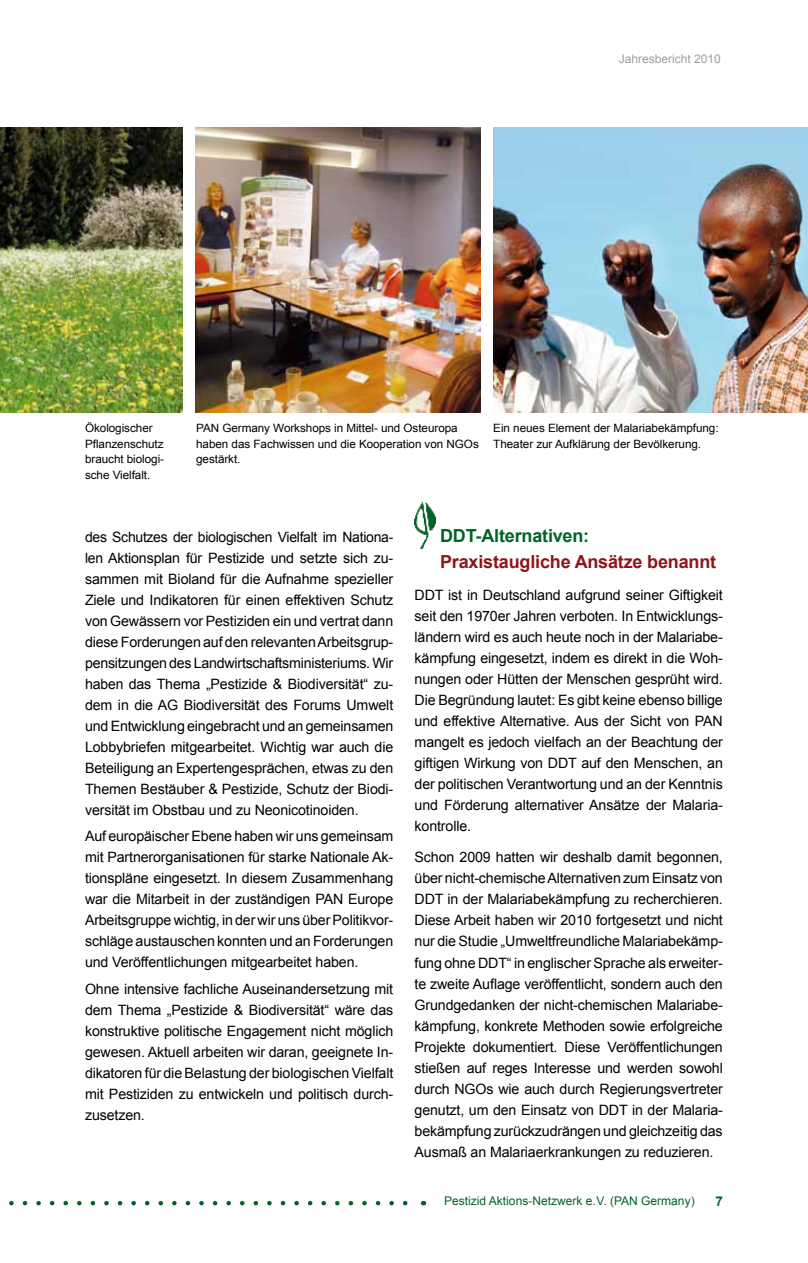
<style>
.page{position:relative;width:808px;height:1263px;background:#fff}
.page>*{position:absolute;margin:0;border:0;box-sizing:border-box;transform-origin:0 0}
.t1{font:700 18px "Arial";letter-spacing:-.01em;color:#8e161b}
.t2{font:700 18px "Arial";letter-spacing:-.01em;color:#006328}
.t3{font:14.25px/21px "Arial";letter-spacing:-.01em;color:#000;text-align:justify}
.t4{font:700 13.5px "Arial";color:#006328}
.t5{font:12px "Arial";color:#006328}
.t6{font:12px "Arial";color:#9c9e9f}
.t7{font:11.4px/15.8px "Arial";letter-spacing:-.005em;color:#000}
</style>
<div class="page">
<svg style="left:0;top:1201px;width:408px;height:4px"></svg>
<img style="left:415px;top:502px;width:21px;height:46px">
<img style="left:0;top:128px;width:183px;height:284px">
<img style="left:493px;top:128px;width:315px;height:284px">
<img style="left:196px;top:128px;width:284px;height:284px">
<p class="t6" style="left:619px;top:51px;width:104px">Jahresbericht 2010</p>
<p class="t7" style="left:85px;top:420px;width:81px">Ökologischer<br>Pflanzenschutz braucht biologi&shy;sche Vielfalt.</p>
<p class="t7" style="left:196px;top:420px;width:284px">PAN Germany Workshops in Mittel- und Osteuropa haben das Fachwissen und die Kooperation von NGOs gestärkt.</p>
<p class="t7" style="left:493px;top:420px;width:227px">Ein neues Element der Malariabekämpfung:<br>Theater zur Aufklärung der Bevölkerung.</p>
<p class="t3" style="left:85px;top:527px;width:310px">des Schutzes der biologischen Vielfalt im Nationa&shy;len Aktionsplan für Pestizide und setzte sich zu&shy;sammen mit Bioland für die Aufnahme spezieller Ziele und Indikatoren für einen effektiven Schutz von Gewässern vor Pestiziden ein und vertrat dann diese Forderungen auf den relevanten Arbeitsgrup&shy;pensitzungen des Landwirtschaftsministeriums. Wir haben das Thema „Pestizide &amp; Biodiversität“ zu&shy;dem in die AG Biodiversität des Forums Umwelt und Entwicklung eingebracht und an gemeinsamen Lobbybriefen mitgearbeitet. Wichtig war auch die Beteiligung an Expertengesprächen, etwas zu den Themen Bestäuber &amp; Pestizide, Schutz der Biodi&shy;versität im Obstbau und zu Neonicotinoiden.</p>
<p class="t3" style="left:85px;top:826px;width:310px">Auf europäischer Ebene haben wir uns gemeinsam mit Partnerorganisationen für starke Nationale Ak&shy;tionspläne eingesetzt. In diesem Zusammenhang war die Mitarbeit in der zuständigen PAN Europe Arbeitsgruppe wichtig, in der wir uns über Politikvor&shy;schläge austauschen konnten und an Forderungen und Veröffentlichungen mitgearbeitet haben.</p>
<p class="t3" style="left:85px;top:978px;width:310px">Ohne intensive fachliche Auseinandersetzung mit dem Thema „Pestizide &amp; Biodiversität“ wäre das konstruktive politische Engagement nicht möglich gewesen. Aktuell arbeiten wir daran, geeignete In&shy;dikatoren für die Belastung der biologischen Vielfalt mit Pestiziden zu entwickeln und politisch durch&shy;zusetzen.</p>
<p class="t2" style="left:440px;top:524px;width:151px">DDT-Alternativen:</p>
<p class="t1" style="left:440px;top:550px;width:278px">Praxistaugliche Ansätze benannt</p>
<p class="t3" style="left:415px;top:584px;width:310px">DDT ist in Deutschland aufgrund seiner Giftigkeit seit den 1970er Jahren verboten. In Entwicklungs&shy;ländern wird es auch heute noch in der Malariabe&shy;kämpfung eingesetzt, indem es direkt in die Woh&shy;nungen oder Hütten der Menschen gesprüht wird.<br>Die Begründung lautet: Es gibt keine ebenso billige und effektive Alternative. Aus der Sicht von PAN mangelt es jedoch vielfach an der Beachtung der giftigen Wirkung von DDT auf den Menschen, an der politischen Verantwortung und an der Kenntnis und Förderung alternativer Ansätze der Malaria&shy;kontrolle.</p>
<p class="t3" style="left:415px;top:847px;width:310px">Schon 2009 hatten wir deshalb damit begonnen, über nicht-chemische Alternativen zum Einsatz von DDT in der Malariabekämpfung zu recherchieren.<br>Diese Arbeit haben wir 2010 fortgesetzt und nicht nur die Studie „Umweltfreundliche Malariabekämp&shy;fung ohne DDT“ in englischer Sprache als erweiter&shy;te zweite Auflage veröffentlicht, sondern auch den Grundgedanken der nicht-chemischen Malariabe&shy;kämpfung, konkrete Methoden sowie erfolgreiche Projekte dokumentiert. Diese Veröffentlichungen stießen auf reges Interesse und werden sowohl durch NGOs wie auch durch Regierungsvertreter genutzt, um den Einsatz von DDT in der Malaria&shy;bekämpfung zurückzudrängen und gleichzeitig das Ausmaß an Malariaerkrankungen zu reduzieren.</p>
<p class="t5" style="left:444px;top:1193px;width:252px">Pestizid Aktions-Netzwerk e. V. (PAN Germany)</p>
<p class="t4" style="left:715px;top:1192px;width:9px">7</p>
</div>
